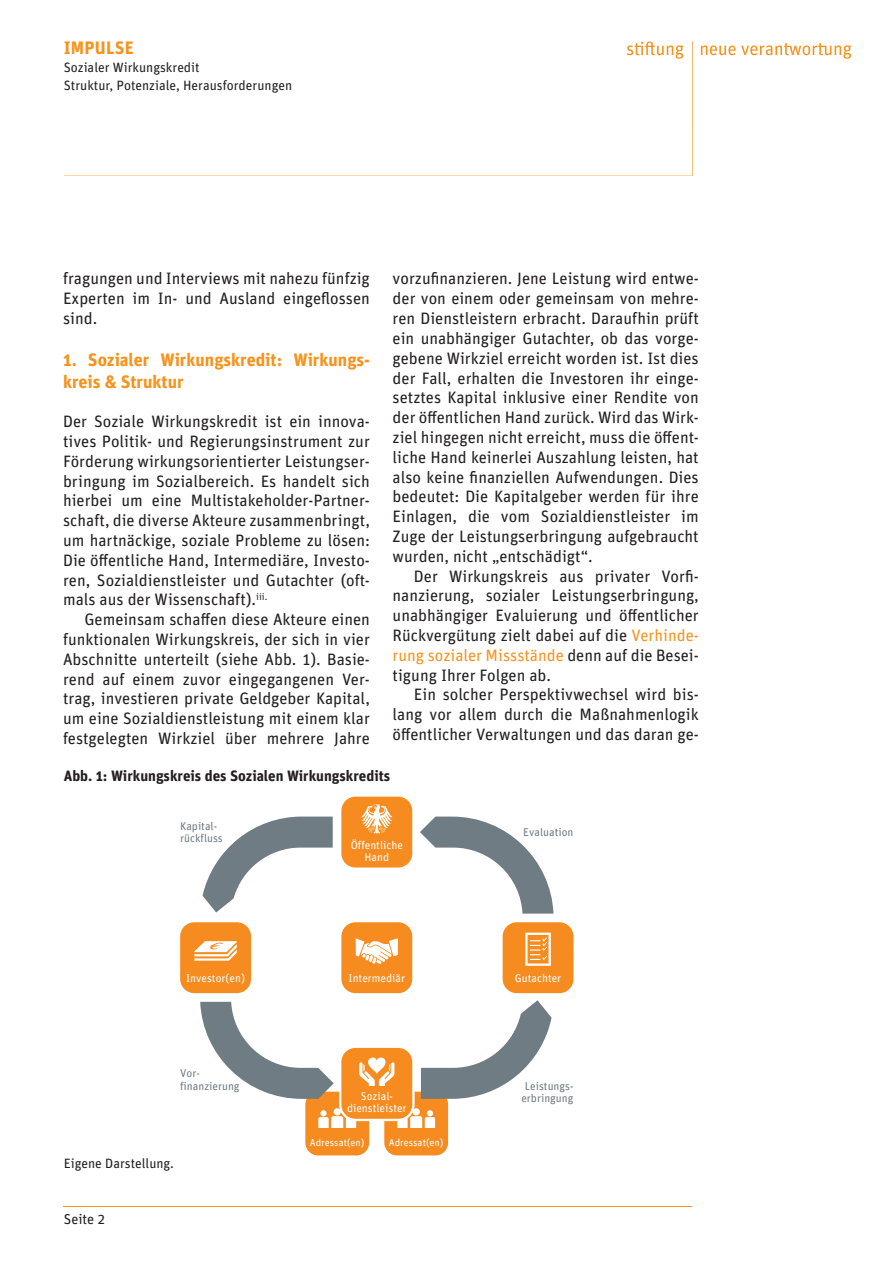
<style>
.page{position:relative;width:893px;height:1263px;background:#fff}
.page>*{position:absolute;margin:0;border:0;box-sizing:border-box;transform-origin:0 0}
.t1{font:700 18px/21.6px "Unit Pro";color:#f7931d}
.t2{font:16.5px/19.8px "Unit Pro";color:#231f20;text-align:justify}
.t3{font:700 15px "Unit Pro";color:#231f20}
.t4{font:14.25px "Unit Pro";color:#231f20}
.t5{font:13.5px "Unit Pro";color:#231f20}
.t6{font:11.25px/12.3px "Unit Pro";color:#fff;text-align:center}
.t7{font:11.25px/12.3px "Unit Pro";color:#6f7c83}
.t8{font:10.05px "Unit Pro";color:#fff}
.s1{color:#f7931d}
</style>
<div class="page">
<hr style="left:64px;top:1206px;width:628px;height:1px;background:#f7931d">
<svg style="left:64px;top:41px;width:629px;height:135px"></svg>
<svg style="left:627px;top:41px;width:56px;height:18px"></svg>
<svg style="left:701px;top:43px;width:150px;height:16px"></svg>
<div style="left:384px;top:1092px;width:64px;height:63px;background:#f68b1f;border-radius:13px"></div>
<svg style="left:397px;top:1108px;width:38px;height:20px"></svg>
<div style="left:305px;top:1092px;width:64px;height:63px;background:#f68b1f;border-radius:13px"></div>
<svg style="left:318px;top:1108px;width:38px;height:20px"></svg>
<svg style="left:203px;top:816px;width:130px;height:96px"></svg>
<svg style="left:420px;top:816px;width:133px;height:97px"></svg>
<svg style="left:421px;top:1000px;width:130px;height:99px"></svg>
<svg style="left:200px;top:1002px;width:134px;height:97px"></svg>
<svg style="left:339px;top:1045px;width:76px;height:76px"></svg>
<div style="left:341px;top:922px;width:71px;height:71px;background:#f68b1f;border-radius:14px"></div>
<svg style="left:356px;top:938px;width:42px;height:26px"></svg>
<div style="left:180px;top:922px;width:71px;height:71px;background:#f68b1f;border-radius:14px"></div>
<svg style="left:194px;top:941px;width:43px;height:20px"></svg>
<div style="left:341px;top:797px;width:71px;height:70px;background:#f68b1f;border-radius:14px"></div>
<svg style="left:361px;top:804px;width:31px;height:30px"></svg>
<div style="left:503px;top:922px;width:70px;height:71px;background:#f68b1f;border-radius:14px"></div>
<svg style="left:525px;top:932px;width:26px;height:34px"></svg>
<div style="left:341px;top:1048px;width:71px;height:71px;background:#f68b1f;border-radius:14px"></div>
<svg style="left:359px;top:1057px;width:35px;height:29px"></svg>
<p class="t1" style="left:64px;top:37px;width:71px">IMPULSE</p>
<p class="t5" style="left:64px;top:59px;width:137px">Sozialer Wirkungskredit</p>
<p class="t5" style="left:64px;top:77px;width:230px">Struktur, Potenziale, Herausforderungen</p>
<p class="t2" style="left:63px;top:269px;width:308px">fragungen und Interviews mit nahezu fünfzig Experten im In- und Ausland eingeflossen sind.</p>
<p class="t1" style="left:63px;top:348px;width:308px">1. Sozialer Wirkungskredit: Wirkungs&shy;kreis &amp; Struktur</p>
<p class="t2" style="left:63px;top:411px;width:308px">Der Soziale Wirkungskredit ist ein innova&shy;tives Politik- und Regierungsinstrument zur Förderung wirkungsorientierter Leistungser&shy;bringung im Sozialbereich. Es handelt sich hierbei um eine Multistakeholder-Partner&shy;schaft, die diverse Akteure zusammenbringt, um hartnäckige, soziale Probleme zu lösen:<br>Die öffentliche Hand, Intermediäre, Investo&shy;ren, Sozialdienstleister und Gutachter (oft&shy;mals aus der Wissenschaft).<sup>iii.</sup></p>
<p class="t2" style="left:63px;top:609px;width:308px;text-indent:21px">Gemeinsam schaffen diese Akteure einen funktionalen Wirkungskreis, der sich in vier Abschnitte unterteilt (siehe Abb. 1). Basie&shy;rend auf einem zuvor eingegangenen Ver&shy;trag, investieren private Geldgeber Kapital, um eine Sozialdienstleistung mit einem klar festgelegten Wirkziel über mehrere Jahre</p>
<p class="t3" style="left:64px;top:766px;width:328px">Abb. 1: Wirkungskreis des Sozialen Wirkungskredits</p>
<p class="t2" style="left:393px;top:269px;width:308px">vorzufinanzieren. Jene Leistung wird entwe&shy;der von einem oder gemeinsam von mehre&shy;ren Dienstleistern erbracht. Daraufhin prüft ein unabhängiger Gutachter, ob das vorge&shy;gebene Wirkziel erreicht worden ist. Ist dies der Fall, erhalten die Investoren ihr einge&shy;setztes Kapital inklusive einer Rendite von der öffentlichen Hand zurück. Wird das Wirk&shy;ziel hingegen nicht erreicht, muss die öffent&shy;liche Hand keinerlei Auszahlung leisten, hat also keine finanziellen Aufwendungen. Dies bedeutet: Die Kapitalgeber werden für ihre Einlagen, die vom Sozialdienstleister im Zuge der Leistungserbringung aufgebraucht wurden, nicht „entschädigt“.</p>
<p class="t2" style="left:393px;top:566px;width:308px;text-indent:21px">Der Wirkungskreis aus privater Vorfi&shy;nanzierung, sozialer Leistungserbringung, unabhängiger Evaluierung und öffentlicher Rückvergütung zielt dabei auf die <span class="s1">Verhinde&shy;rung sozialer Missstände</span> denn auf die Besei&shy;tigung Ihrer Folgen ab.</p>
<p class="t2" style="left:393px;top:684px;width:308px;text-indent:21px">Ein solcher Perspektivwechsel wird bis&shy;lang vor allem durch die Maßnahmenlogik öffentlicher Verwaltungen und das daran ge-</p>
<p class="t7" style="left:180px;top:820px;width:44px">Kapital&shy;rückfluss</p>
<p class="t6" style="left:351px;top:838px;width:54px">Öffentliche<br>Hand</p>
<p class="t6" style="left:186px;top:972px;width:60px">Investor(en)</p>
<p class="t6" style="left:349px;top:972px;width:58px">Intermediär</p>
<p class="t7" style="left:180px;top:1067px;width:61px">Vor&shy;finanzierung</p>
<p class="t5" style="left:64px;top:1155px;width:112px">Eigene Darstellung.</p>
<p class="t4" style="left:64px;top:1210px;width:43px">Seite 2</p>
<p class="t6" style="left:347px;top:1090px;width:61px">Sozial&shy;dienstleister</p>
<p class="t8" style="left:310px;top:1136px;width:56px">Adressat(en)</p>
<p class="t8" style="left:389px;top:1136px;width:56px">Adressat(en)</p>
<p class="t7" style="left:523px;top:826px;width:52px">Evaluation</p>
<p class="t6" style="left:515px;top:972px;width:48px">Gutachter</p>
<p class="t7" style="left:521px;top:1079px;width:54px;text-align:center">Leistungs&shy;erbringung</p>
</div>
